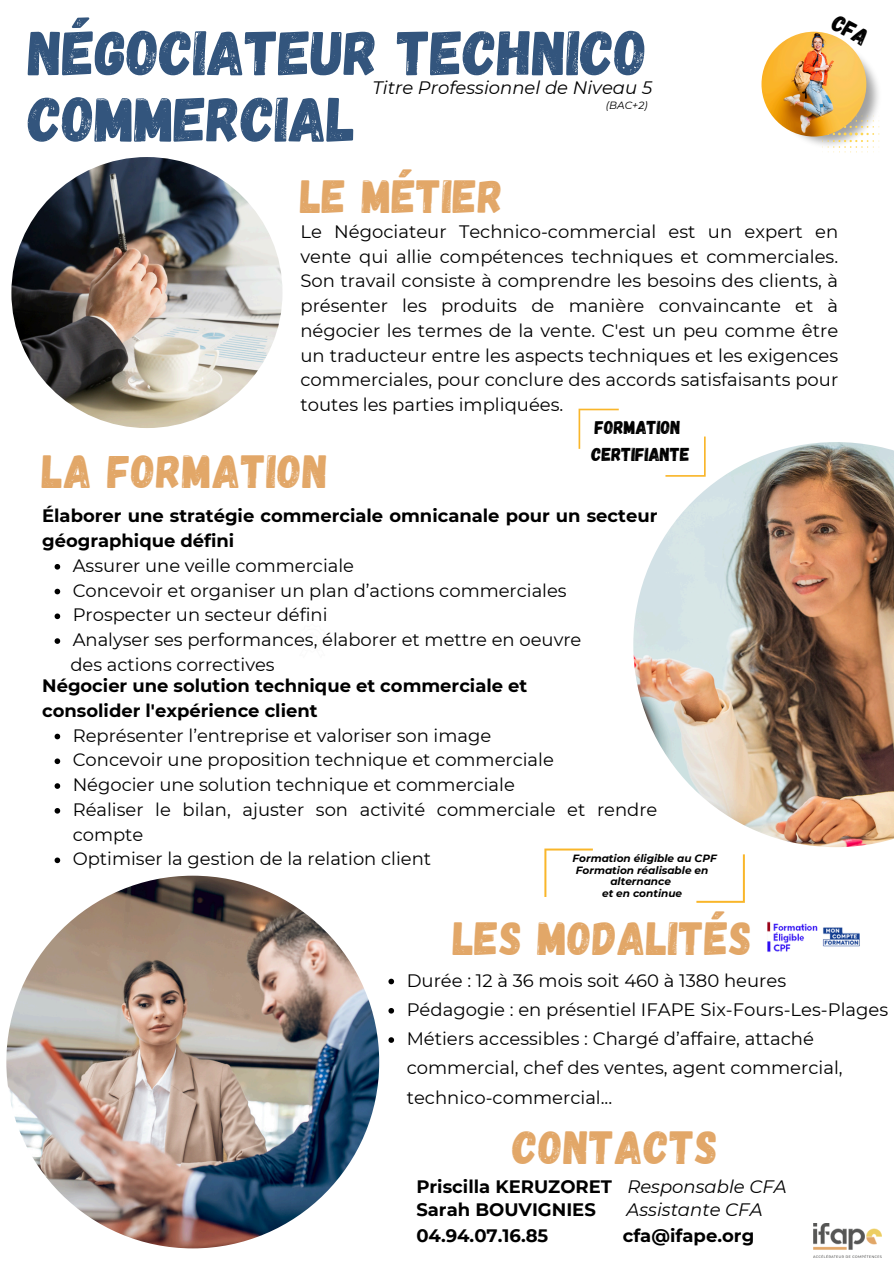
<style>
.page{position:relative;width:894px;height:1264px;background:#fff}
.page>*{position:absolute;margin:0;border:0;box-sizing:border-box;transform-origin:0 0}
.t1{font:63px/66.3px "Gagalin";color:#33557d}
.t2{font:46.5px "Gagalin";letter-spacing:.02em;color:#e2a768}
.t3{font:18.6px/26.1px "Gagalin";color:#000}
.t4{font:18px/24.8px "Montserrat";color:#000}
.t5{font:700 18px/24.8px "Montserrat";color:#000}
.t6{font:italic 18px "Montserrat";color:#000}
.t7{font:italic 700 10.5px/11.4px "Montserrat";color:#000;text-align:center}
.t8{font:italic 10.5px "Montserrat";color:#000}
.s1{font-weight:400;font-style:italic}
</style>
<div class="page">
<img style="left:11px;top:157px;width:271px;height:271px;border-radius:50%">
<img style="left:6px;top:875px;width:373px;height:373px;border-radius:50%">
<img style="left:780px;top:42px;width:100px;height:102px">
<svg style="left:816px;top:116px;width:63px;height:37px"></svg>
<img style="left:761px;top:32px;width:105px;height:104px;border-radius:50%">
<img style="left:633px;top:442px;width:260px;height:405px">
<svg style="left:55px;top:564px;width:5px;height:5px"></svg>
<svg style="left:55px;top:588px;width:5px;height:6px"></svg>
<svg style="left:55px;top:613px;width:5px;height:6px"></svg>
<svg style="left:55px;top:638px;width:5px;height:6px"></svg>
<svg style="left:55px;top:733px;width:5px;height:6px"></svg>
<svg style="left:55px;top:758px;width:5px;height:6px"></svg>
<svg style="left:55px;top:783px;width:5px;height:5px"></svg>
<svg style="left:55px;top:808px;width:5px;height:5px"></svg>
<svg style="left:55px;top:857px;width:5px;height:6px"></svg>
<img style="left:767px;top:921px;width:93px;height:31px">
<svg style="left:388px;top:978px;width:6px;height:6px"></svg>
<svg style="left:388px;top:1008px;width:6px;height:5px"></svg>
<svg style="left:388px;top:1037px;width:6px;height:5px"></svg>
<svg style="left:665px;top:436px;width:49px;height:46px"></svg>
<svg style="left:578px;top:408px;width:40px;height:41px"></svg>
<svg style="left:696px;top:854px;width:48px;height:49px"></svg>
<svg style="left:544px;top:848px;width:48px;height:49px"></svg>
<img style="left:813px;top:1223px;width:68px;height:34px">
<svg style="left:829px;top:34px;width:40px;height:12px"></svg>
<p class="t1" style="left:28px;top:17px;width:620px">NÉGOCIATEUR TECHNICO<br>COMMERCIAL</p>
<p class="t6" style="left:372px;top:77px;width:281px">Titre Professionnel de Niveau 5</p>
<p class="t8" style="left:605px;top:98px;width:43px">(BAC+2)</p>
<p class="t2" style="left:300px;top:166px;width:204px">LE MÉTIER</p>
<h6 class="t4" style="left:300px;top:219px;width:539px;text-align:justify">Le Négociateur Technico-commercial est un expert en vente qui allie compétences techniques et commerciales.<br>Son travail consiste à comprendre les besoins des clients, à présenter les produits de manière convaincante et à négocier les termes de la vente. C'est un peu comme être un traducteur entre les aspects techniques et les exigences commerciales, pour conclure des accords satisfaisants pour toutes les parties impliquées.</h6>
<p class="t2" style="left:42px;top:441px;width:287px">LA FORMATION</p>
<p class="t3" style="left:591px;top:414px;width:99px">FORMATION<br>CERTIFIANTE</p>
<p class="t5" style="left:42px;top:503px;width:616px">Élaborer une stratégie commerciale omnicanale pour un secteur géographique défini</p>
<p class="t4" style="left:73px;top:553px;width:283px">Assurer une veille commerciale</p>
<p class="t4" style="left:73px;top:577px;width:495px">Concevoir et organiser un plan d’actions commerciales</p>
<p class="t4" style="left:73px;top:602px;width:256px">Prospecter un secteur défini</p>
<h3 class="t4" style="left:73px;top:627px;width:510px">Analyser ses performances, élaborer et mettre en oeuvre</h3>
<h6 class="t4" style="left:70px;top:652px;width:206px">des actions correctives</h6>
<p class="t5" style="left:42px;top:673px;width:486px">Négocier une solution technique et commerciale et consolider l'expérience client</p>
<p class="t4" style="left:73px;top:722px;width:420px">Représenter l’entreprise et valoriser son image</p>
<h6 class="t4" style="left:73px;top:747px;width:482px">Concevoir une proposition technique et commerciale</h6>
<p class="t4" style="left:73px;top:772px;width:443px">Négocier une solution technique et commerciale</p>
<h2 class="t4" style="left:73px;top:797px;width:586px">Réaliser le bilan, ajuster son activité commerciale et rendre compte</h2>
<h5 class="t4" style="left:73px;top:846px;width:360px">Optimiser la gestion de la relation client</h5>
<h3 class="t7" style="left:572px;top:852px;width:146px">Formation éligible au CPF</h3>
<h6 class="t7" style="left:575px;top:864px;width:134px">Formation réalisable en alternance</h6>
<h6 class="t7" style="left:602px;top:887px;width:82px">et en continue</h6>
<p class="t2" style="left:453px;top:907px;width:300px">LES MODALITÉS</p>
<p class="t4" style="left:406px;top:967px;width:381px">Durée : 12 à 36 mois soit 460 à 1380 heures</p>
<p class="t4" style="left:406px;top:997px;width:483px">Pédagogie : en présentiel IFAPE Six-Fours-Les-Plages</p>
<p class="t4" style="left:406px;top:1024px;width:437px;line-height:29.2px">Métiers accessibles : Chargé d’affaire, attaché commercial, chef des ventes, agent commercial, technico-commercial...</p>
<p class="t2" style="left:512px;top:1116px;width:206px">CONTACTS</p>
<h3 class="t5" style="left:416px;top:1174px;width:372px">Priscilla KERUZORET <span class="s1">Responsable CFA</span></h3>
<p class="t5" style="left:416px;top:1197px;width:181px">Sarah BOUVIGNIES</p>
<p class="t6" style="left:626px;top:1198px;width:137px">Assistante CFA</p>
<p class="t5" style="left:416px;top:1223px;width:133px">04.94.07.16.85</p>
<p class="t5" style="left:622px;top:1223px;width:133px">cfa@ifape.org</p>
</div>
